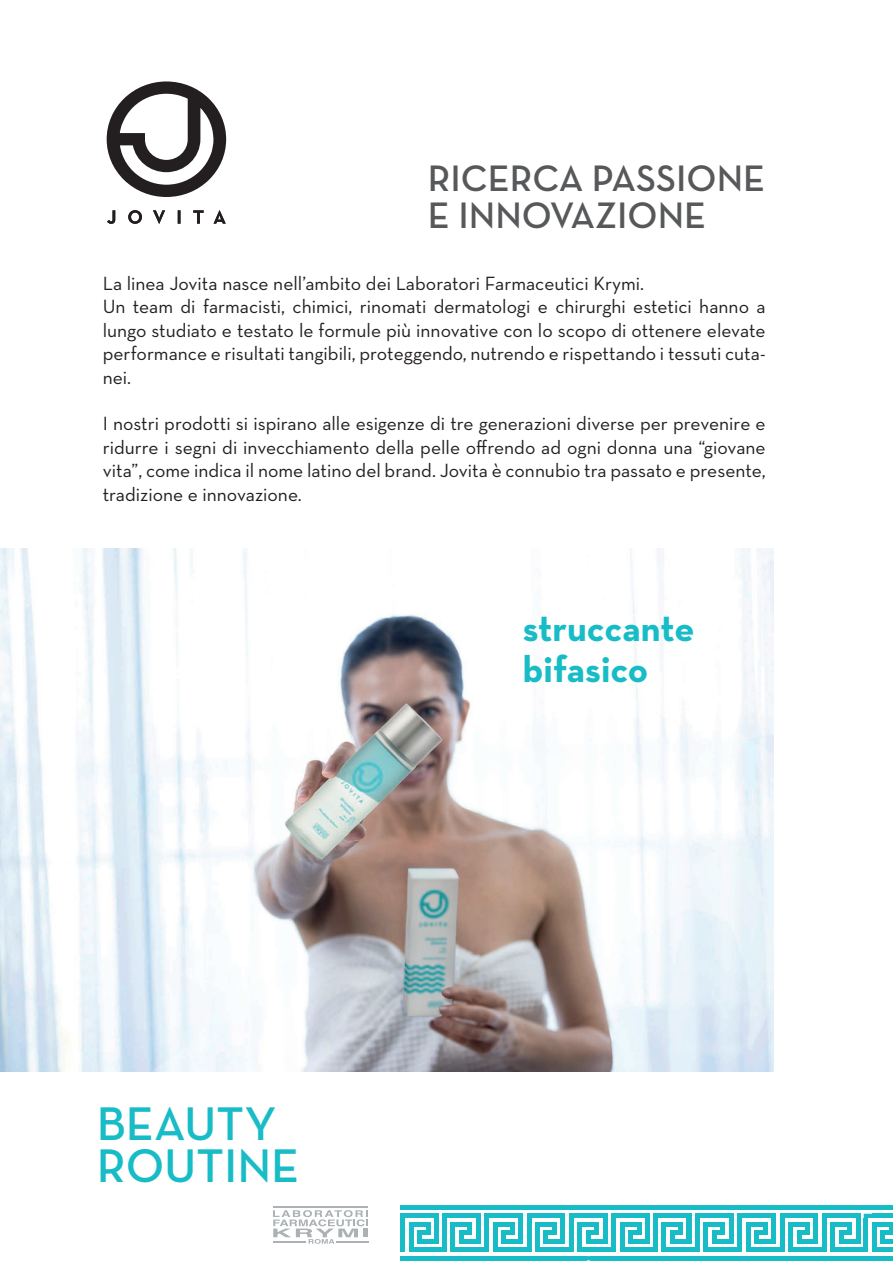
<style>
.page{position:relative;width:893px;height:1263px;background:#fff}
.page>*{position:absolute;margin:0;border:0;box-sizing:border-box;transform-origin:0 0}
.t1{font:48px/42px "Neutra Text Demi Alt";color:#17bcc7}
.t2{font:37.5px/37.5px "Neutra Text Demi Alt";color:#57585a}
.t3{font:700 37.5px/40.5px "Neutra Text";color:#17bcc7}
.t4{font:19.5px/23.4px "Neutra Text";color:#231f20}
</style>
<div class="page">
<img style="left:0;top:549px;width:773px;height:522px">
<svg style="left:107px;top:81px;width:119px;height:116px"></svg>
<svg style="left:107px;top:210px;width:119px;height:14px"></svg>
<svg style="left:401px;top:1205px;width:492px;height:55px"></svg>
<hr style="left:273px;top:1206px;width:95px;height:2px;background:#abb2b3">
<hr style="left:336px;top:1241px;width:33px;height:1px;background:#abb2b3">
<svg style="left:273px;top:1210px;width:95px;height:34px"></svg>
<h2 class="t2" style="left:428px;top:159px;width:339px">RICERCA PASSIONE<br>E INNOVAZIONE</h2>
<p class="t4" style="left:103px;top:271px;width:664px">La linea Jovita nasce nell’ambito dei Laboratori Farmaceutici Krymi.<br>Un team di farmacisti, chimici, rinomati dermatologi e chirurghi estetici hanno a lungo studiato e testato le formule più innovative con lo scopo di ottenere elevate performance e risultati tangibili, proteggendo, nutrendo e rispettando i tessuti cuta&shy;nei.</p>
<p class="t4" style="left:103px;top:412px;width:664px;text-align:justify">I nostri prodotti si ispirano alle esigenze di tre generazioni diverse per prevenire e ridurre i segni di invecchiamento della pelle offrendo ad ogni donna una “giovane vita”, come indica il nome latino del brand. Jovita è connubio tra passato e presente, tradizione e innovazione.</p>
<h1 class="t1" style="left:97px;top:1101px;width:204px">BEAUTY<br>ROUTINE</h1>
<h2 class="t3" style="left:523px;top:607px;width:173px">struccante bifasico</h2>
</div>
